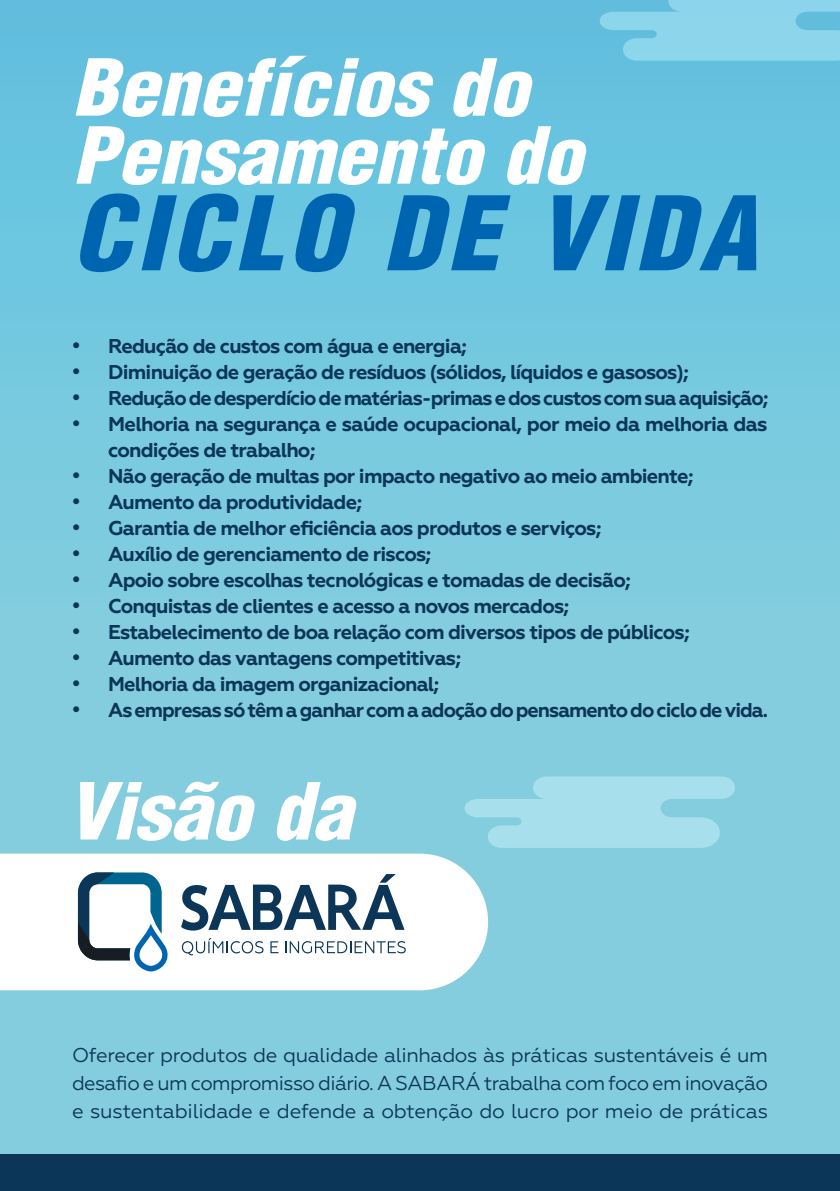
<style>
.page{position:relative;width:840px;height:1191px;background:#fff}
.page>*{position:absolute;margin:0;border:0;box-sizing:border-box;transform-origin:0 0}
.t1{font:italic 900 condensed 100px "Helvetica LT Std";letter-spacing:.05em;color:#0065b1;scale:1.06 1}
.t2{font:italic 900 condensed 76.6px/68px "Helvetica LT Std";color:#fff;scale:1.06 1}
.t3{font:700 20px/26px "Geometria";letter-spacing:-.04em;color:#0c3658}
.t4{font:20px/28px "Geometria";letter-spacing:-.01em;color:#0c3658;text-align:justify}
</style>
<div class="page">
<div style="left:0;top:0;width:839px;height:1191px;background:linear-gradient(to bottom,#67c3df,#8ed1de)"></div>
<svg style="left:0;top:853px;width:488px;height:137px"></svg>
<svg style="left:78px;top:872px;width:95px;height:99px"></svg>
<svg style="left:181px;top:874px;width:223px;height:56px"></svg>
<svg style="left:182px;top:938px;width:81px;height:17px"></svg>
<svg style="left:270px;top:941px;width:8px;height:12px"></svg>
<svg style="left:285px;top:941px;width:120px;height:12px"></svg>
<svg style="left:599px;top:0;width:240px;height:61px;background:#83d0e8"></svg>
<svg style="left:464px;top:776px;width:270px;height:72px;background:#9edbe8"></svg>
<div style="left:0;top:1154px;width:839px;height:37px;background:#0c3658"></div>
<h2 class="t2" style="left:72px;top:54px;width:482px">Benefícios do<br>Pensamento do</h2>
<h1 class="t1" style="left:72px;top:170px;width:647px">CICLO DE VIDA</h1>
<p class="t3" style="left:72px;top:333px;width:396px">• Redução de custos com água e energia;</p>
<p class="t3" style="left:72px;top:359px;width:618px">• Diminuição de geração de resíduos (sólidos, líquidos e gasosos);</p>
<p class="t3" style="left:72px;top:385px;width:697px">• Redução de desperdício de matérias-primas e dos custos com sua aquisição;</p>
<p class="t3" style="left:108px;top:411px;width:660px;text-indent:-36px">• Melhoria na segurança e saúde ocupacional, por meio da melhoria das condições de trabalho;</p>
<p class="t3" style="left:72px;top:463px;width:622px">• Não geração de multas por impacto negativo ao meio ambiente;</p>
<p class="t3" style="left:72px;top:489px;width:291px">• Aumento da produtividade;</p>
<p class="t3" style="left:72px;top:515px;width:530px">• Garantia de melhor eficiência aos produtos e serviços;</p>
<p class="t3" style="left:72px;top:541px;width:360px">• Auxílio de gerenciamento de riscos;</p>
<p class="t3" style="left:72px;top:567px;width:560px">• Apoio sobre escolhas tecnológicas e tomadas de decisão;</p>
<p class="t3" style="left:72px;top:593px;width:498px">• Conquistas de clientes e acesso a novos mercados;</p>
<p class="t3" style="left:72px;top:619px;width:618px">• Estabelecimento de boa relação com diversos tipos de públicos;</p>
<p class="t3" style="left:72px;top:645px;width:390px">• Aumento das vantagens competitivas;</p>
<p class="t3" style="left:72px;top:671px;width:368px">• Melhoria da imagem organizacional;</p>
<p class="t3" style="left:72px;top:697px;width:697px">• As empresas só têm a ganhar com a adoção do pensamento do ciclo de vida.</p>
<h2 class="t2" style="left:66px;top:778px;width:271px">Visão da</h2>
<p class="t4" style="left:72px;top:1040px;width:697px">Oferecer produtos de qualidade alinhados às práticas sustentáveis é um desafio e um compromisso diário. A SABARÁ trabalha com foco em inovação e sustentabilidade e defende a obtenção do lucro por meio de práticas</p>
</div>
